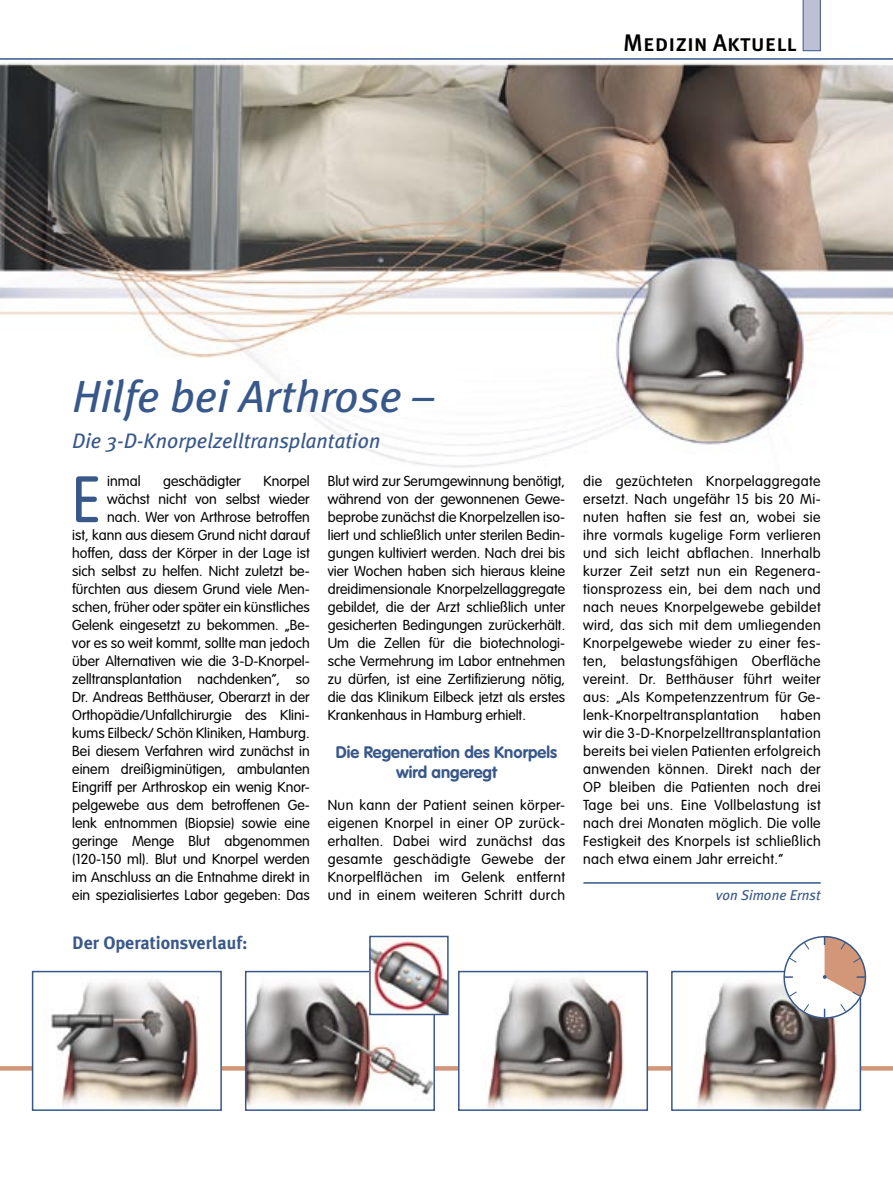
<style>
.page{position:relative;width:893px;height:1191px;background:#fff}
.page>*{position:absolute;margin:0;border:0;box-sizing:border-box;transform-origin:0 0}
.Initial{font:300 64.35px "VAG Rounded";color:#39588a}
.t1{font:italic 45px "Meta Plus";color:#39588a}
.Rubrik{font:24px "Meta Plus Medium Caps";color:#000}
.t2{font:italic 21px "Meta Plus";color:#39588a}
.Kasten_Headline{font:700 18px "Meta Plus";color:#39588a}
.Zwischenüberschrift{font:700 16.5px/19.8px "VAG Rounded";color:#39588a;text-align:center}
.Initial-2{font:300 14.25px/18px "VAG Rounded";color:#000;text-align:right}
.Lauftext{font:300 14.25px/18px "VAG Rounded";letter-spacing:.025em;color:#000;text-align:justify}
.Autor{font:italic 14.25px "Meta Plus";color:#39588a}
</style>
<div class="page">
<svg style="left:0;top:1066px;width:893px;height:4px"></svg>
<img style="left:0;top:45px;width:893px;height:423px">
<hr style="left:583px;top:882px;width:238px;height:1px;background:#39588a">
<img style="left:674px;top:981px;width:184px;height:127px">
<div style="left:671px;top:970px;width:190px;height:141px;border:2px solid #39588a"></div>
<img style="left:35px;top:980px;width:184px;height:128px">
<div style="left:32px;top:970px;width:190px;height:141px;border:2px solid #39588a"></div>
<img style="left:248px;top:981px;width:184px;height:127px">
<div style="left:245px;top:970px;width:190px;height:141px;border:2px solid #39588a"></div>
<img style="left:461px;top:978px;width:184px;height:130px">
<div style="left:458px;top:970px;width:190px;height:141px;border:2px solid #39588a"></div>
<img style="left:372px;top:941px;width:74px;height:71px">
<div style="left:369px;top:935px;width:80px;height:80px;border:2px solid #39588a"></div>
<div style="left:784px;top:936px;width:81px;height:82px;background:#fff;border-radius:50%"></div>
<svg style="left:840px;top:1004px;width:7px;height:8px"></svg>
<svg style="left:803px;top:941px;width:7px;height:9px"></svg>
<svg style="left:788px;top:956px;width:9px;height:7px"></svg>
<svg style="left:803px;top:1004px;width:6px;height:8px"></svg>
<svg style="left:788px;top:991px;width:9px;height:6px"></svg>
<svg style="left:823px;top:936px;width:42px;height:61px"></svg>
<div style="left:783px;top:936px;width:83px;height:82px;border:1px solid #39588a;border-radius:50%"></div>
<svg style="left:803px;top:0;width:18px;height:51px"></svg>
<hr style="left:0;top:58px;width:893px;height:2px;background:#39588a">
<p class="Rubrik" style="left:623px;top:29px;width:175px">Medizin Aktuell</p>
<p class="t1" style="left:72px;top:370px;width:363px">Hilfe bei Arthrose –</p>
<p class="t2" style="left:72px;top:428px;width:310px">Die 3-D-Knorpelzelltransplantation</p>
<p class="Initial-2" style="left:72px;top:473px;width:239px">Knorpel<br>wächst nicht von selbst wieder nach. Wer von Arthrose betroffen<br>ist, kann aus diesem Grund nicht darauf hoffen, dass der Körper in der Lage ist sich selbst zu helfen. Nicht zuletzt be&shy;fürchten aus diesem Grund viele Men&shy;schen, früher oder später ein künstliches Gelenk eingesetzt zu bekommen. „Be&shy;vor es so weit kommt, sollte man jedoch über Alternativen wie die 3-D-Knorpel&shy;zelltransplantation nachdenken“, so Dr. Andreas Betthäuser, Oberarzt in der Orthopädie/Unfallchirurgie des Klini&shy;kums Eilbeck/ Schön Kliniken, Hamburg.<br>Bei diesem Verfahren wird zunächst in einem dreißigminütigen, ambulanten Eingriff per Arthroskop ein wenig Knor&shy;pelgewebe aus dem betroffenen Ge&shy;lenk entnommen (Biopsie) sowie eine geringe Menge Blut abgenommen (120-150 ml). Blut und Knorpel werden im Anschluss an die Entnahme direkt in ein spezialisiertes Labor gegeben: Das</p>
<p class="Initial-2" style="left:328px;top:473px;width:239px;text-align:justify">Blut wird zur Serumgewinnung benötigt, während von der gewonnenen Gewe&shy;beprobe zunächst die Knorpelzellen iso&shy;liert und schließlich unter sterilen Bedin&shy;gungen kultiviert werden. Nach drei bis vier Wochen haben sich hieraus kleine dreidimensionale Knorpelzellaggregate gebildet, die der Arzt schließlich unter gesicherten Bedingungen zurückerhält.<br>Um die Zellen für die biotechnologi&shy;sche Vermehrung im Labor entnehmen zu dürfen, ist eine Zertifizierung nötig, die das Klinikum Eilbeck jetzt als erstes Krankenhaus in Hamburg erhielt.</p>
<p class="Initial" style="left:72px;top:463px;width:30px">E</p>
<p class="Initial-2" style="left:107px;top:473px;width:35px">inmal</p>
<p class="Initial-2" style="left:163px;top:473px;width:79px">geschädigter</p>
<p class="Zwischenüberschrift" style="left:336px;top:743px;width:223px">Die Regeneration des Knorpels wird angeregt</p>
<p class="Lauftext" style="left:328px;top:797px;width:239px">Nun kann der Patient seinen körper&shy;eigenen Knorpel in einer OP zurück&shy;erhalten. Dabei wird zunächst das gesamte geschädigte Gewebe der Knorpelflächen im Gelenk entfernt und in einem weiteren Schritt durch</p>
<p class="Kasten_Headline" style="left:72px;top:932px;width:177px">Der Operationsverlauf:</p>
<p class="Lauftext" style="left:583px;top:473px;width:239px">die gezüchteten Knorpelaggregate ersetzt. Nach ungefähr 15 bis 20 Mi&shy;nuten haften sie fest an, wobei sie ihre vormals kugelige Form verlieren und sich leicht abflachen. Innerhalb kurzer Zeit setzt nun ein Regenera&shy;tionsprozess ein, bei dem nach und nach neues Knorpelgewebe gebildet wird, das sich mit dem umliegenden Knorpelgewebe wieder zu einer fes&shy;ten, belastungsfähigen Oberfläche vereint. Dr. Betthäuser führt weiter aus: „Als Kompetenzzentrum für Ge&shy;lenk-Knorpeltransplantation</p>
<p class="Lauftext" style="left:583px;top:707px;width:239px;text-indent:197px">haben wir die 3-D-Knorpelzelltransplantation bereits bei vielen Patienten erfolgreich anwenden können. Direkt nach der OP bleiben die Patienten noch drei Tage bei uns. Eine Vollbelastung ist nach drei Monaten möglich. Die volle Festigkeit des Knorpels ist schließlich nach etwa einem Jahr erreicht.“</p>
<p class="Autor" style="left:716px;top:887px;width:106px">von Simone Ernst</p>
</div>
